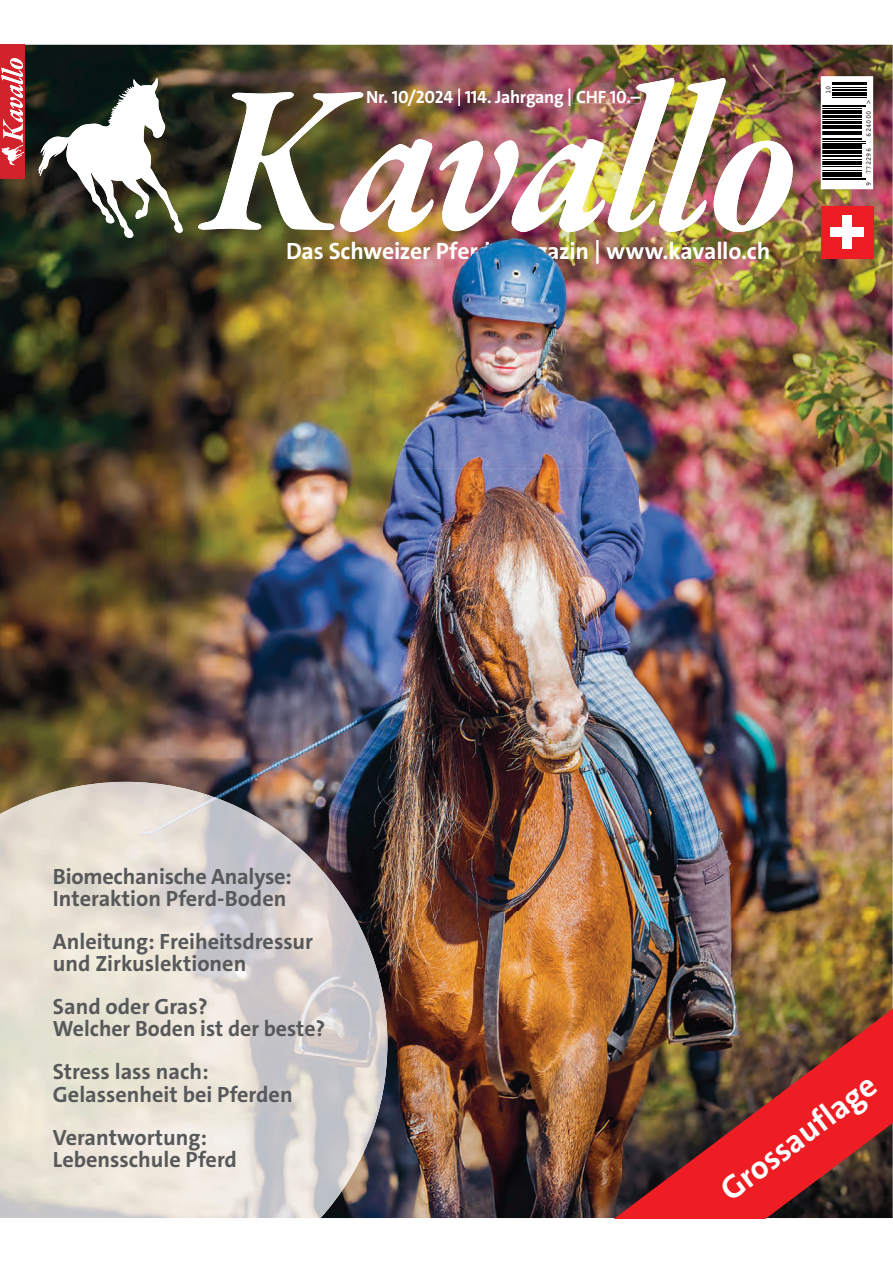
<style>
.page{position:relative;width:893px;height:1263px;background:#fff}
.page>*{position:absolute;margin:0;border:0;box-sizing:border-box;transform-origin:0 0}
.t1{font:700 32.55px "The Sans";color:#fff}
.t2{font:700 23.7px "The Sans";letter-spacing:-.015em;color:#fff}
.t3{font:700 22.2px/22.2px "The Sans";color:#57585a}
.t4{font:700 17.7px "The Sans";letter-spacing:-.015em;color:#fff}
.t5{font:7.2px "Verlag";color:#231f20}
.s1{color:#247dba}
.s2{color:#0d7cbe}
.s3{color:#217bbc}
.s4{color:#548abf}
</style>
<div class="page">
<img style="left:0;top:45px;width:735px;height:765px">
<img style="left:735px;top:45px;width:158px;height:816px">
<img style="left:291px;top:810px;width:445px;height:51px">
<img style="left:339px;top:861px;width:554px;height:51px">
<img style="left:387px;top:912px;width:506px;height:51px">
<img style="left:368px;top:963px;width:525px;height:255px">
<img style="left:339px;top:1196px;width:29px;height:22px">
<img style="left:198px;top:92px;width:165px;height:138px">
<img style="left:340px;top:139px;width:93px;height:93px">
<img style="left:51px;top:141px;width:79px;height:97px">
<img style="left:367px;top:90px;width:72px;height:16px">
<img style="left:439px;top:78px;width:354px;height:154px">
<img style="left:288px;top:242px;width:301px;height:23px">
<img style="left:596px;top:240px;width:3px;height:23px">
<img style="left:601px;top:242px;width:167px;height:17px">
<img style="left:0;top:45px;width:25px;height:134px">
<svg style="left:1px;top:58px;width:23px;height:107px"></svg>
<img style="left:1px;top:145px;width:22px;height:20px">
<img style="left:0;top:782px;width:291px;height:436px">
<img style="left:290px;top:830px;width:49px;height:388px">
<img style="left:339px;top:890px;width:48px;height:306px">
<div style="left:822px;top:77px;width:50px;height:110px;background:#fff"></div>
<hr style="left:822px;top:179px;width:40px;height:1px;background:#000">
<hr style="left:822px;top:178px;width:40px;height:1px;background:#000">
<hr style="left:822px;top:174px;width:40px;height:3px;background:#000">
<hr style="left:822px;top:172px;width:40px;height:2px;background:#000">
<hr style="left:822px;top:170px;width:40px;height:1px;background:#000">
<hr style="left:822px;top:167px;width:40px;height:1px;background:#000">
<hr style="left:822px;top:163px;width:40px;height:2px;background:#000">
<hr style="left:822px;top:161px;width:40px;height:2px;background:#000">
<hr style="left:822px;top:159px;width:40px;height:1px;background:#000">
<hr style="left:822px;top:155px;width:40px;height:2px;background:#000">
<hr style="left:822px;top:153px;width:40px;height:1px;background:#000">
<hr style="left:822px;top:150px;width:40px;height:2px;background:#000">
<hr style="left:822px;top:148px;width:40px;height:1px;background:#000">
<hr style="left:822px;top:144px;width:40px;height:4px;background:#000">
<hr style="left:822px;top:143px;width:40px;height:1px;background:#000">
<hr style="left:822px;top:141px;width:40px;height:1px;background:#000">
<hr style="left:822px;top:140px;width:40px;height:1px;background:#000">
<hr style="left:822px;top:138px;width:40px;height:1px;background:#000">
<hr style="left:822px;top:133px;width:40px;height:2px;background:#000">
<hr style="left:822px;top:131px;width:40px;height:1px;background:#000">
<hr style="left:822px;top:128px;width:40px;height:1px;background:#000">
<hr style="left:822px;top:125px;width:40px;height:3px;background:#000">
<hr style="left:822px;top:121px;width:40px;height:3px;background:#000">
<hr style="left:822px;top:119px;width:40px;height:1px;background:#000">
<hr style="left:822px;top:116px;width:40px;height:2px;background:#000">
<hr style="left:822px;top:113px;width:40px;height:1px;background:#000">
<hr style="left:822px;top:110px;width:40px;height:3px;background:#000">
<hr style="left:822px;top:108px;width:40px;height:1px;background:#000">
<hr style="left:822px;top:106px;width:40px;height:1px;background:#000">
<hr style="left:822px;top:105px;width:40px;height:1px;background:#000">
<hr style="left:832px;top:97px;width:34px;height:1px;background:#000">
<hr style="left:832px;top:94px;width:34px;height:2px;background:#000">
<hr style="left:832px;top:92px;width:34px;height:2px;background:#000">
<hr style="left:832px;top:89px;width:34px;height:1px;background:#000">
<hr style="left:832px;top:87px;width:34px;height:1px;background:#000">
<hr style="left:832px;top:83px;width:34px;height:2px;background:#000">
<hr style="left:832px;top:82px;width:34px;height:1px;background:#000">
<div style="left:821px;top:76px;width:52px;height:113px;border:1px solid #fff"></div>
<div style="left:821px;top:206px;width:53px;height:53px;background:#ee1d23"></div>
<div style="left:842px;top:216px;width:10px;height:33px;background:#fff"></div>
<div style="left:831px;top:227px;width:33px;height:10px;background:#fff"></div>
<img style="left:598px;top:1000px;width:295px;height:218px">
<p class="t4" style="left:366px;top:90px;width:276px">Nr. 10/2024 | 114. Jahrgang | CHF 10.–</p>
<p class="t2" style="left:286px;top:242px;width:486px">Das Schweizer Pferd<span class="s1">e</span><span class="s2">m</span><span class="s3">a</span><span class="s4">g</span>azin | www.kavallo.ch</p>
<p class="t5" style="left:825px;top:94px;width:10px;rotate:-90deg">10</p>
<p class="t5" style="left:865px;top:137px;width:39px;rotate:-90deg">624000 &gt;</p>
<p class="t5" style="left:865px;top:186px;width:39px;rotate:-90deg">9 772296</p>
<p class="t3" style="left:53px;top:867px;width:240px">Biomechanische Analyse:<br>Interaktion Pferd-Boden</p>
<p class="t3" style="left:53px;top:932px;width:262px">Anleitung: Freiheitsdressur und Zirkuslektionen</p>
<p class="t3" style="left:53px;top:998px;width:274px">Sand oder Gras?<br>Welcher Boden ist der beste?</p>
<p class="t3" style="left:53px;top:1063px;width:241px">Stress lass nach:<br>Gelassenheit bei Pferden</p>
<p class="t3" style="left:53px;top:1128px;width:186px">Verantwortung:<br>Lebensschule Pferd</p>
<h1 class="t1" style="left:717px;top:1183px;width:187px;rotate:-37deg">Grossauflage</h1>
</div>
